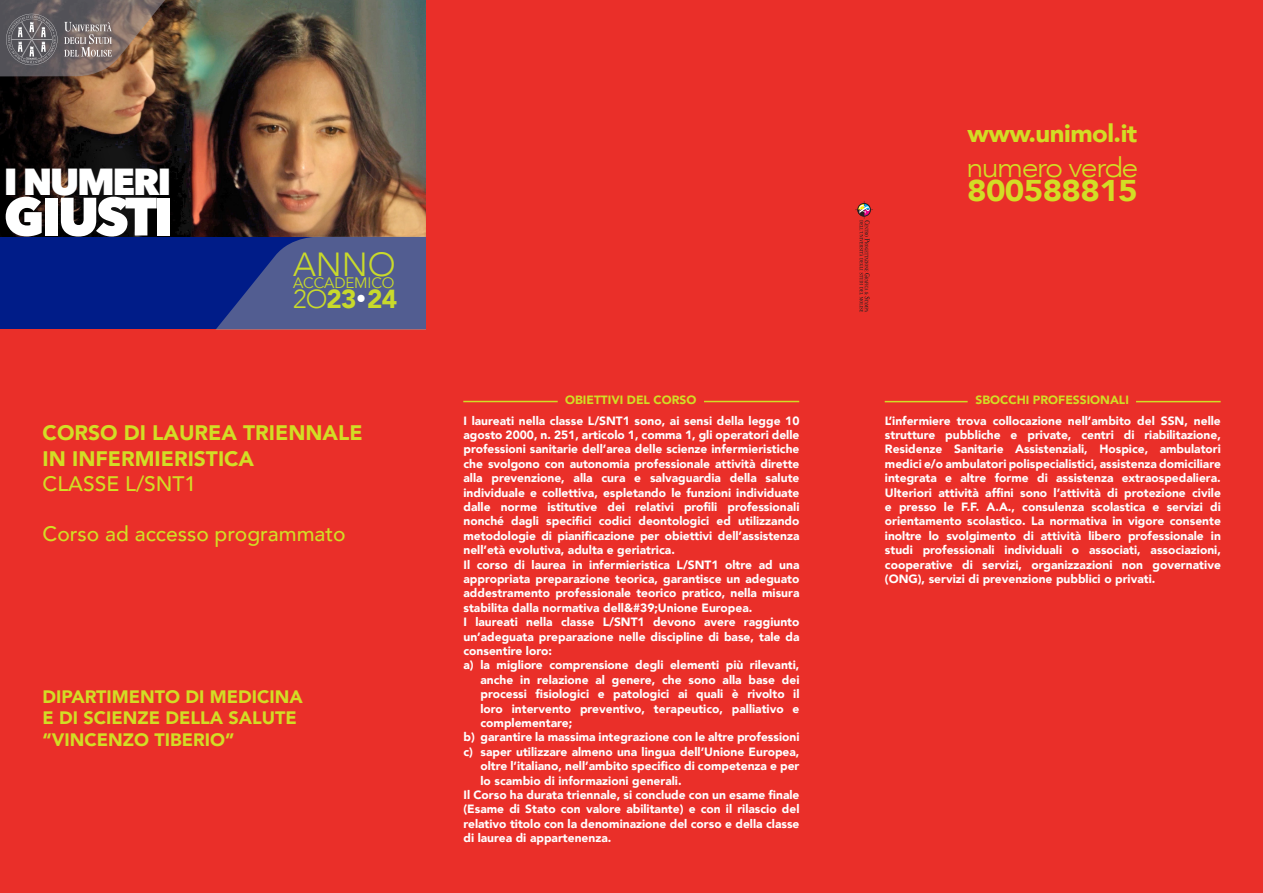
<style>
.page{position:relative;width:1263px;height:893px;background:#ea2f29}
.page>*{position:absolute;margin:0;border:0;box-sizing:border-box;transform-origin:0 0}
.t1{font:800 53.25px "Avenir Next";letter-spacing:-.06em;color:#fff}
.t2{font:800 37.5px "Avenir Next";letter-spacing:-.06em;color:#fff}
.t3{font:300 33.45px "Avenir";color:#c9da2b}
.t4{font:900 30px "Avenir";letter-spacing:-.02em;color:#d2dd25;scale:1.1 1}
.t5{font:300 27.75px "Avenir";letter-spacing:-.05em;color:#d2dd25;scale:1.1 1}
.t6{font:900 26.1px "Avenir";color:#c9da2b}
.t7{font:900 24.75px "Avenir";letter-spacing:-.02em;color:#d2dd25;scale:1.04 1}
.t8{font:900 21px/25.2px "Avenir";color:#d2dd25}
.t9{font:500 21px "Avenir";color:#d2dd25}
.t10{font:900 18px "Avenir";color:#d2dd25}
.t11{font:15.15px "Avenir";letter-spacing:-.01em;color:#c9da2b}
.t12{font:900 12px/14.4px "Avenir";color:#fff;text-align:justify}
.t13{font:900 12px "Avenir";color:#d2dd25}
.s1{font-weight:300}
</style>
<div class="page">
<svg style="left:855px;top:201px;width:18px;height:111px;background:#cd312d"></svg>
<hr style="left:1136px;top:401px;width:85px;height:1px;background:#d2dd25">
<hr style="left:885px;top:401px;width:83px;height:1px;background:#d2dd25">
<hr style="left:704px;top:401px;width:95px;height:1px;background:#d2dd25">
<hr style="left:463px;top:401px;width:95px;height:1px;background:#d2dd25">
<div style="left:0;top:237px;width:425px;height:92px;background:#001c88"></div>
<img style="left:0;top:0;width:425px;height:237px">
<svg style="left:0;top:0;width:182px;height:78px;background:#75645c"></svg>
<svg style="left:213px;top:235px;width:212px;height:94px"></svg>
<p class="t2" style="left:4px;top:159px;width:169px">I NUMERI</p>
<p class="t1" style="left:4px;top:184px;width:171px">GIUSTI</p>
<p class="t3" style="left:293px;top:244px;width:104px">ANNO</p>
<p class="t11" style="left:293px;top:273px;width:103px">ACCADEMICO</p>
<p class="t6" style="left:293px;top:276px;width:106px"><span class="s1">2O</span>23<sup>.</sup>24</p>
<p class="t8" style="left:43px;top:420px;width:321px">CORSO DI LAUREA TRIENNALE<br>IN INFERMIERISTICA</p>
<p class="t9" style="left:43px;top:465px;width:155px">CLASSE L/SNT1</p>
<p class="t9" style="left:43px;top:516px;width:305px">Corso ad accesso programmato</p>
<p class="t10" style="left:43px;top:681px;width:262px">DIPARTIMENTO DI MEDICINA</p>
<p class="t10" style="left:43px;top:702px;width:256px">E DI SCIENZE DELLA SALUTE</p>
<p class="t10" style="left:43px;top:724px;width:194px">“VINCENZO TIBERIO”</p>
<p class="t7" style="left:968px;top:112px;width:165px">www.unimol.it</p>
<p class="t5" style="left:966px;top:151px;width:158px">numero verde</p>
<p class="t4" style="left:967px;top:164px;width:157px">800588815</p>
<p class="t13" style="left:565px;top:390px;width:133px">OBIETTIVI DEL CORSO</p>
<p class="t13" style="left:976px;top:390px;width:155px">SBOCCHI PROFESSIONALI</p>
<p class="t12" style="left:463px;top:413px;width:337px">I laureati nella classe L/SNT1 sono, ai sensi della legge 10 agosto 2000, n. 251, articolo 1, comma 1, gli operatori delle professioni sanitarie dell’area delle scienze infermieristiche che svolgono con autonomia professionale attività dirette alla prevenzione, alla cura e salvaguardia della salute individuale e collettiva, espletando le funzioni individuate dalle norme istitutive dei relativi profili professionali nonché dagli specifici codici deontologici ed utilizzando metodologie di pianificazione per obiettivi dell’assistenza nell’età evolutiva, adulta e geriatrica.</p>
<p class="t12" style="left:463px;top:557px;width:337px">Il corso di laurea in infermieristica L/SNT1 oltre ad una appropriata preparazione teorica, garantisce un adeguato addestramento professionale teorico pratico, nella misura stabilita dalla normativa dell&amp;#39;Unione Europea.</p>
<p class="t12" style="left:463px;top:615px;width:337px">I laureati nella classe L/SNT1 devono avere raggiunto un’adeguata preparazione nelle discipline di base, tale da consentire loro:</p>
<p class="t12" style="left:480px;top:658px;width:320px;text-indent:-17px">a) la migliore comprensione degli elementi più rilevanti, anche in relazione al genere, che sono alla base dei processi fisiologici e patologici ai quali è rivolto il loro intervento preventivo, terapeutico, palliativo e complementare;</p>
<p class="t12" style="left:463px;top:730px;width:337px">b) garantire la massima integrazione con le altre professioni</p>
<p class="t12" style="left:480px;top:744px;width:320px;text-indent:-17px">c) saper utilizzare almeno una lingua dell’Unione Europea, oltre l’italiano, nell’ambito specifico di competenza e per lo scambio di informazioni generali.</p>
<p class="t12" style="left:463px;top:787px;width:337px">Il Corso ha durata triennale, si conclude con un esame finale (Esame di Stato con valore abilitante) e con il rilascio del relativo titolo con la denominazione del corso e della classe di laurea di appartenenza.</p>
<p class="t12" style="left:885px;top:413px;width:337px">L’infermiere trova collocazione nell’ambito del SSN, nelle strutture pubbliche e private, centri di riabilitazione, Residenze Sanitarie Assistenziali, Hospice, ambulatori medici e/o ambulatori polispecialistici, assistenza domiciliare integrata e altre forme di assistenza extraospedaliera.<br>Ulteriori attività affini sono l’attività di protezione civile e presso le F.F. A.A., consulenza scolastica e servizi di orientamento scolastico. La normativa in vigore consente inoltre lo svolgimento di attività libero professionale in studi professionali individuali o associati, associazioni, cooperative di servizi, organizzazioni non governative (ONG), servizi di prevenzione pubblici o privati.</p>
</div>
